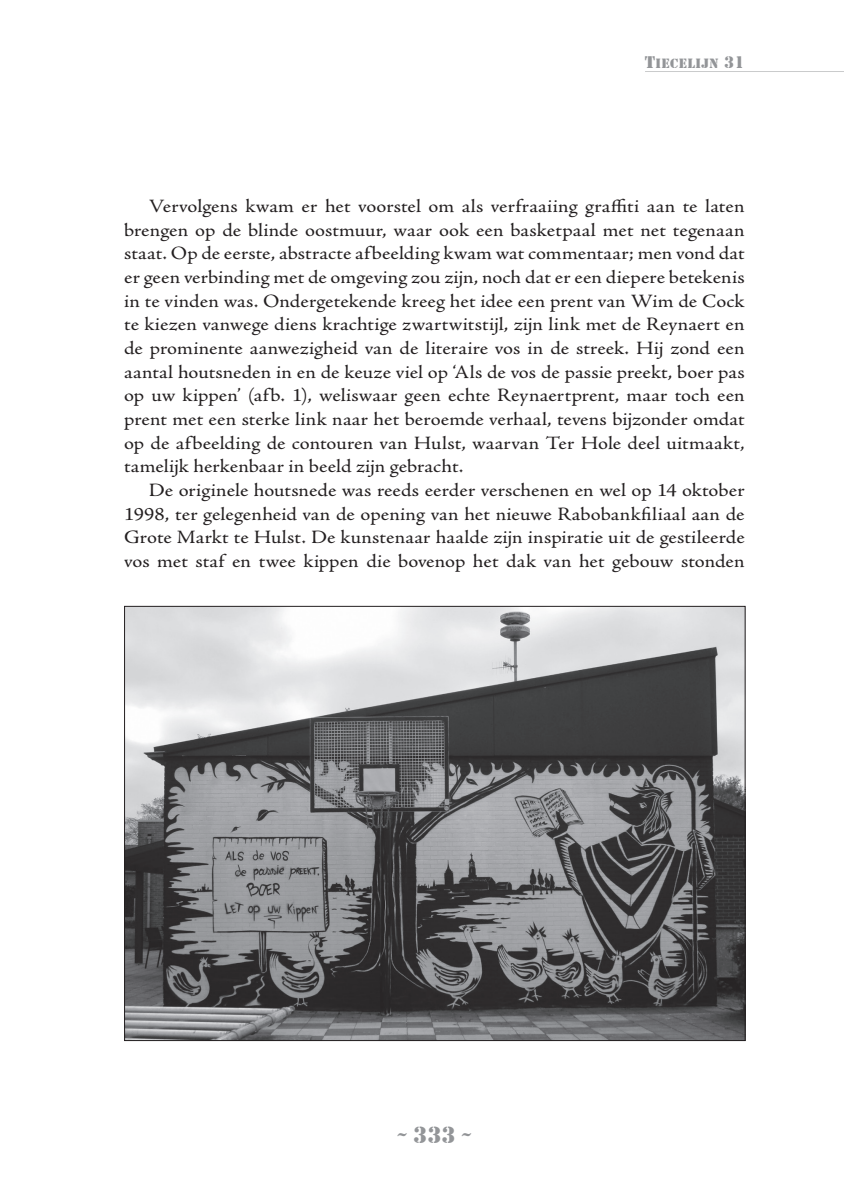
<style>
.page{position:relative;width:844px;height:1191px;background:#fff}
.page>*{position:absolute;margin:0;border:0;box-sizing:border-box;transform-origin:0 0}
.t1{font:24.5px "Stencil";color:#939598}
.t2{font:18.9px/23.6px "Adobe Jenson Pro";letter-spacing:.005em;color:#231f20;text-align:justify;scale:1.1 1}
.t3{font:14px "Stencil";letter-spacing:.03em;color:#939598}
.s1{font-size:17.5px}
</style>
<div class="page">
<hr style="left:645px;top:71px;width:198px;height:1px;background:#939598">
<img style="left:126px;top:608px;width:617px;height:431px">
<p class="t3" style="left:644px;top:55px;width:101px"><span class="s1">T</span>IECELIJN <span class="s1">31</span></p>
<p class="t2" style="left:124px;top:195px;width:565px;text-indent:25px">Vervolgens kwam er het voorstel om als verfraaiing graffiti aan te laten brengen op de blinde oostmuur, waar ook een basketpaal met net tegenaan staat. Op de eerste, abstracte afbeelding kwam wat commentaar; men vond dat er geen verbinding met de omgeving zou zijn, noch dat er een diepere betekenis in te vinden was. Ondergetekende kreeg het idee een prent van Wim de Cock te kiezen vanwege diens krachtige zwartwitstijl, zijn link met de Reynaert en de prominente aanwezigheid van de literaire vos in de streek. Hij zond een aantal houtsneden in en de keuze viel op ‘Als de vos de passie preekt, boer pas op uw kippen’ (afb. 1), weliswaar geen echte Reynaertprent, maar toch een prent met een sterke link naar het beroemde verhaal, tevens bijzonder omdat op de afbeelding de contouren van Hulst, waarvan Ter Hole deel uitmaakt, tamelijk herkenbaar in beeld zijn gebracht.</p>
<p class="t2" style="left:124px;top:478px;width:565px;text-indent:25px">De originele houtsnede was reeds eerder verschenen en wel op 14 oktober 1998, ter gelegenheid van de opening van het nieuwe Rabobankfiliaal aan de Grote Markt te Hulst. De kunstenaar haalde zijn inspiratie uit de gestileerde vos met staf en twee kippen die bovenop het dak van het gebouw stonden</p>
<p class="t1" style="left:397px;top:1120px;width:75px">~ 333 ~</p>
</div>
